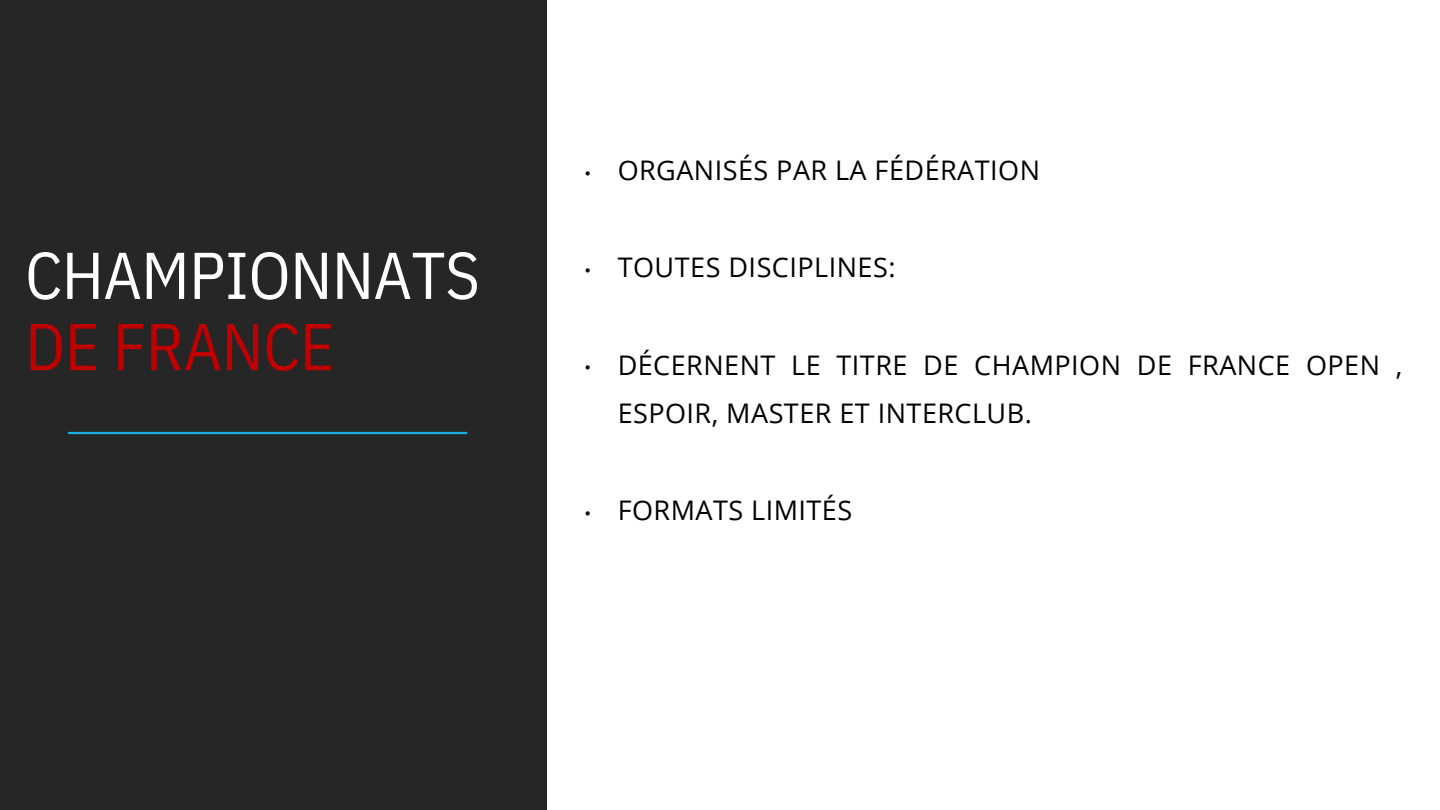
<style>
.page{position:relative;width:1440px;height:810px;background:#fff}
.page>*{position:absolute;margin:0;border:0;box-sizing:border-box;transform-origin:0 0}
.t1{font:66.15px "IBM Plex Sans Cond";letter-spacing:-.005em;color:#c00000}
.t2{font:66px "IBM Plex Sans Cond";letter-spacing:-.005em;color:#fff}
.t3{font:27px/48.3px "Open Sans";letter-spacing:.02em;color:#000}
.t4{font:27px "Montserrat";color:#000}
</style>
<div class="page">
<div style="left:0;top:0;width:547px;height:810px;background:#262626"></div>
<hr style="left:68px;top:432px;width:399px;height:2px;background:#1cade4">
<p class="t2" style="left:25px;top:231px;width:456px">CHAMPIONNATS</p>
<p class="t1" style="left:25px;top:302px;width:311px">DE FRANCE</p>
<p class="t4" style="left:584px;top:155px;width:9px">•</p>
<p class="t3" style="left:618px;top:145px;width:424px">ORGANISÉS PAR LA FÉDÉRATION</p>
<p class="t4" style="left:584px;top:252px;width:9px">•</p>
<p class="t3" style="left:618px;top:242px;width:279px">TOUTES DISCIPLINES:</p>
<p class="t4" style="left:584px;top:349px;width:9px">•</p>
<p class="t4" style="left:584px;top:495px;width:9px">•</p>
<p class="t3" style="left:618px;top:340px;width:786px">DÉCERNENT LE TITRE DE CHAMPION DE FRANCE OPEN ,<br>ESPOIR, MASTER ET INTERCLUB.</p>
<p class="t3" style="left:618px;top:486px;width:236px">FORMATS LIMITÉS</p>
</div>
